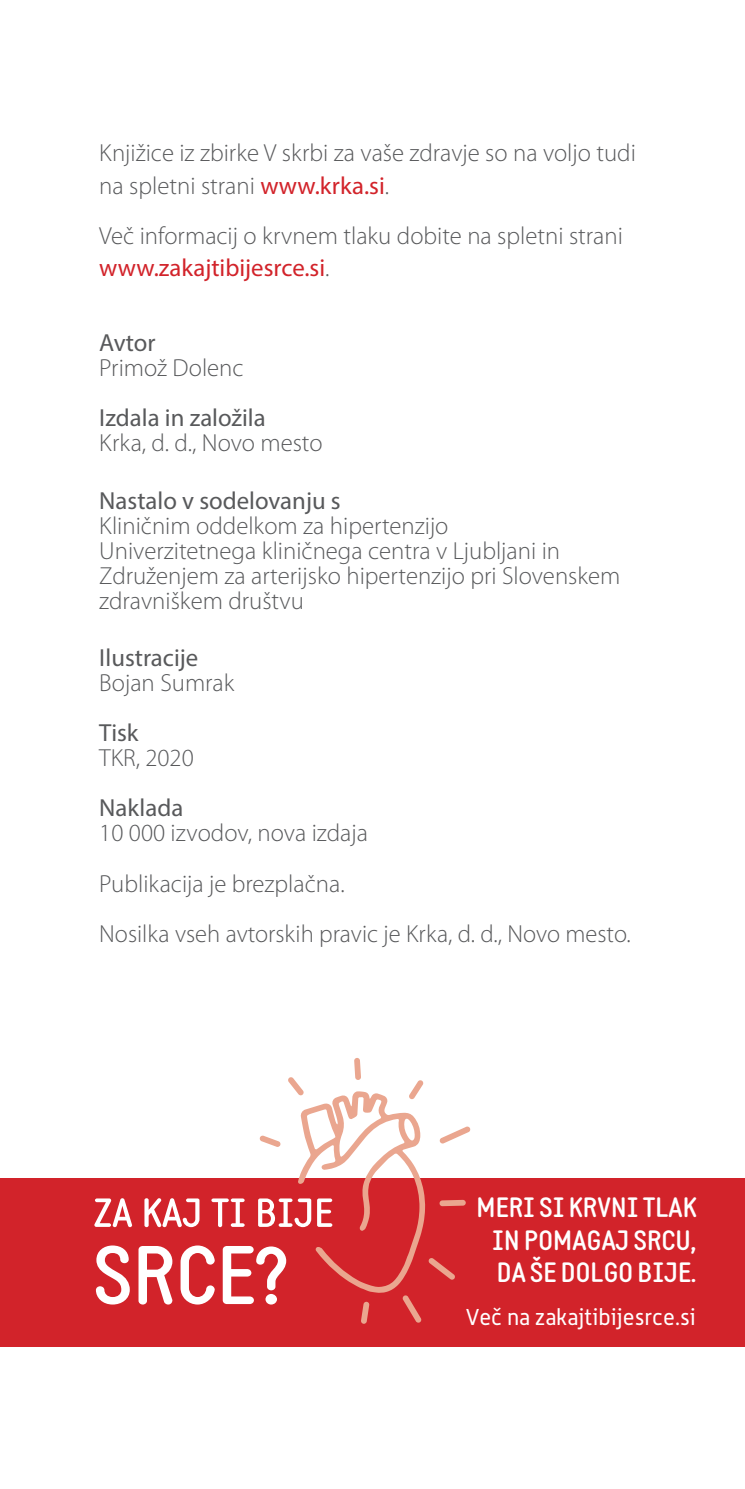
<style>
.page{position:relative;width:745px;height:1489px;background:#fff}
.page>*{position:absolute;margin:0;border:0;box-sizing:border-box;transform-origin:0 0}
.t1{font:700 27.5px/32.5px "Static";color:#fff;text-align:justify}
.t2{font:300 24.75px/25px "Myriad Pro";color:#58595b}
.t3{font:24.75px "Myriad Pro";color:#58595b}
.t4{font:22.5px "Alwyn OT";color:#fff}
.s1{font-weight:400;color:#d2232a}
</style>
<div class="page">
<div style="left:0;top:1177px;width:744px;height:169px;background:#d2232a"></div>
<svg style="left:94px;top:1198px;width:38px;height:28px"></svg>
<svg style="left:96px;top:1245px;width:34px;height:59px"></svg>
<svg style="left:138px;top:1058px;width:332px;height:265px"></svg>
<p class="t2" style="left:99px;top:136px;width:537px;line-height:32.5px">Knjižice iz zbirke V skrbi za vaše zdravje so na voljo tudi na spletni strani <span class="s1">www.krka.si</span>.</p>
<p class="t2" style="left:99px;top:219px;width:524px;line-height:32.5px">Več informacij o krvnem tlaku dobite na spletni strani <span class="s1">www.zakajtibijesrce.si</span>.</p>
<p class="t3" style="left:99px;top:327px;width:58px">Avtor</p>
<p class="t2" style="left:99px;top:355px;width:146px">Primož Dolenc</p>
<p class="t3" style="left:99px;top:402px;width:168px">Izdala in založila</p>
<p class="t2" style="left:99px;top:430px;width:225px">Krka, d. d., Novo mesto</p>
<p class="t3" style="left:99px;top:485px;width:243px">Nastalo v sodelovanju s</p>
<p class="t2" style="left:99px;top:513px;width:522px">Kliničnim oddelkom za hipertenzijo<br>Univerzitetnega kliničnega centra v Ljubljani in Združenjem za arterijsko hipertenzijo pri Slovenskem zdravniškem društvu</p>
<p class="t3" style="left:99px;top:642px;width:100px">Ilustracije</p>
<p class="t2" style="left:99px;top:670px;width:136px">Bojan Sumrak</p>
<p class="t3" style="left:99px;top:717px;width:41px">Tisk</p>
<p class="t2" style="left:99px;top:745px;width:96px">TKR, 2020</p>
<p class="t3" style="left:99px;top:792px;width:85px">Naklada</p>
<p class="t2" style="left:99px;top:808px;width:532px;line-height:50px">10 000 izvodov, nova izdaja<br>Publikacija je brezplačna.<br>Nosilka vseh avtorskih pravic je Krka, d. d., Novo mesto.</p>
<p class="t1" style="left:492px;top:1191px;width:206px;text-indent:-16px">MERI SI KRVNI TLAK IN POMAGAJ SRCU, DA ŠE DOLGO BIJE.</p>
<p class="t4" style="left:465px;top:1303px;width:231px">Več na zakajtibijesrce.si</p>
</div>
